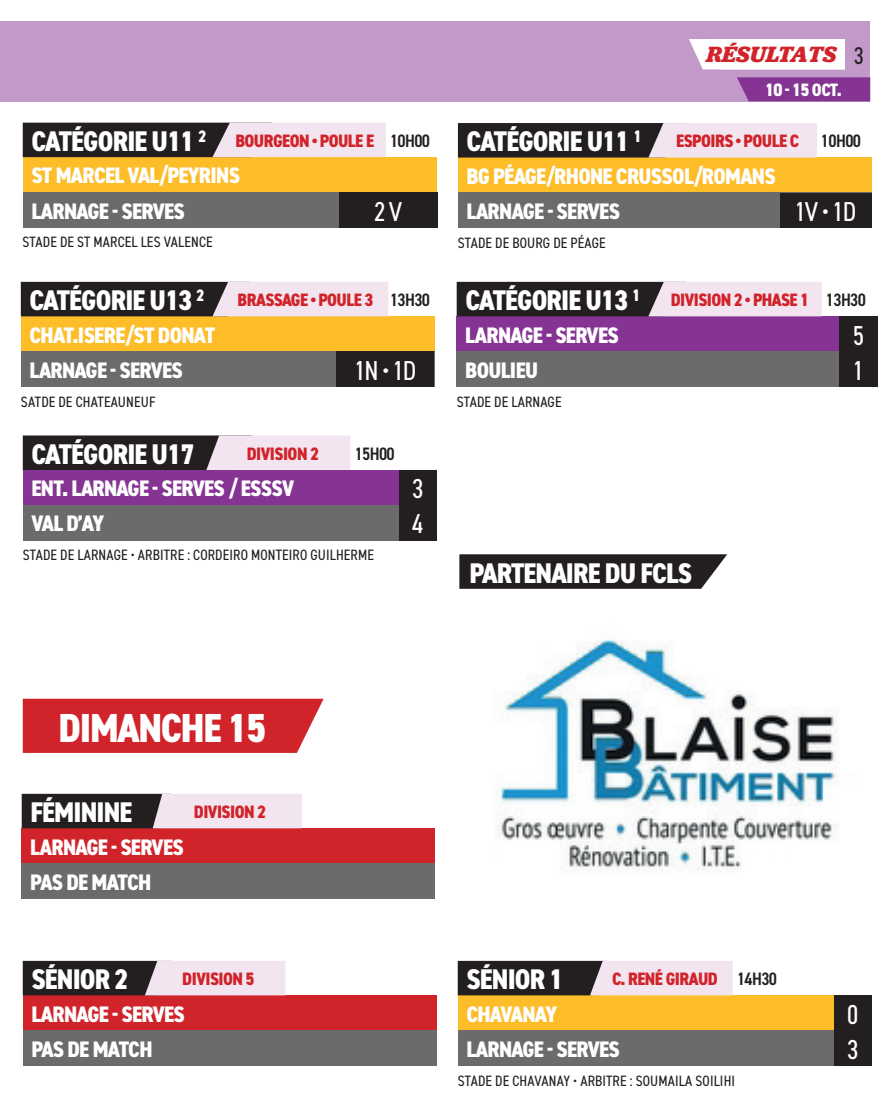
<style>
.page{position:relative;width:893px;height:1115px;background:#fff}
.page>*{position:absolute;margin:0;border:0;box-sizing:border-box;transform-origin:0 0}
.t1{font:800 condensed 40.65px "DIN2014";letter-spacing:-.03em;color:#fff}
.t2{font:800 condensed 28.5px "DIN2014";letter-spacing:-.03em;color:#fff}
.t3{font:condensed 27.45px "DIN2014";letter-spacing:-.035em;color:#fff}
.t4{font:italic 700 22.95px "Jubilat";color:#d1232a}
.t5{font:800 condensed 22.5px "DIN2014";letter-spacing:-.03em;color:#fff}
.t6{font:800 condensed 18px "DIN2014";letter-spacing:-.03em;color:#d1232a}
.t7{font:600 condensed 18px "DIN2014";letter-spacing:-.035em;color:#231f20}
.t8{font:800 condensed 18px "DIN2014";color:#fff}
.t9{font:condensed 15px "DIN2014";letter-spacing:.01em;color:#231f20}
.s1{font-family:"DIN2014";font-weight:400;font-style:normal;font-stretch:condensed;font-size:24.3px;color:#231f20}
</style>
<div class="page">
<img style="left:494px;top:640px;width:345px;height:232px">
<svg style="left:459px;top:554px;width:268px;height:35px;background:#302c2d"></svg>
<div style="left:0;top:21px;width:870px;height:80px;background:#c299c9"></div>
<svg style="left:23px;top:698px;width:301px;height:55px;background:#d33036"></svg>
<svg style="left:737px;top:77px;width:133px;height:24px;background:#883996"></svg>
<div style="left:23px;top:470px;width:413px;height:35px;background:#853494"></div>
<div style="left:23px;top:995px;width:413px;height:35px;background:#d1232a"></div>
<div style="left:23px;top:157px;width:413px;height:35px;background:#fdbd28"></div>
<div style="left:21px;top:316px;width:413px;height:35px;background:#fdbd28"></div>
<div style="left:457px;top:316px;width:413px;height:35px;background:#853494"></div>
<div style="left:22px;top:828px;width:413px;height:35px;background:#d1232a"></div>
<div style="left:458px;top:995px;width:413px;height:35px;background:#fdbd28"></div>
<div style="left:458px;top:157px;width:413px;height:36px;background:#fdbd28"></div>
<div style="left:23px;top:505px;width:413px;height:35px;background:#6c6b6c"></div>
<div style="left:23px;top:1030px;width:413px;height:35px;background:#6c6b6c"></div>
<div style="left:23px;top:192px;width:413px;height:35px;background:#6c6b6c"></div>
<div style="left:21px;top:351px;width:413px;height:35px;background:#6c6b6c"></div>
<div style="left:457px;top:351px;width:413px;height:35px;background:#6c6b6c"></div>
<div style="left:22px;top:863px;width:413px;height:35px;background:#6c6b6c"></div>
<div style="left:458px;top:1030px;width:413px;height:35px;background:#6c6b6c"></div>
<div style="left:458px;top:193px;width:413px;height:35px;background:#6c6b6c"></div>
<svg style="left:23px;top:435px;width:327px;height:35px;background:#7b7379"></svg>
<svg style="left:23px;top:960px;width:262px;height:35px;background:#8f868c"></svg>
<svg style="left:23px;top:123px;width:363px;height:34px;background:#80787d"></svg>
<svg style="left:21px;top:282px;width:367px;height:34px;background:#82797f"></svg>
<svg style="left:457px;top:282px;width:365px;height:34px;background:#81787e"></svg>
<svg style="left:22px;top:794px;width:280px;height:34px;background:#8d848a"></svg>
<svg style="left:458px;top:960px;width:275px;height:35px;background:#8d848a"></svg>
<svg style="left:458px;top:123px;width:359px;height:34px;background:#80777d"></svg>
<div style="left:834px;top:1030px;width:37px;height:35px;background:#231f20"></div>
<div style="left:834px;top:995px;width:37px;height:35px;background:#231f20"></div>
<div style="left:399px;top:505px;width:37px;height:35px;background:#231f20"></div>
<div style="left:399px;top:470px;width:37px;height:35px;background:#231f20"></div>
<div style="left:839px;top:351px;width:38px;height:35px;background:#231f20"></div>
<div style="left:839px;top:316px;width:38px;height:35px;background:#231f20"></div>
<div style="left:336px;top:351px;width:98px;height:35px;background:#231f20"></div>
<div style="left:780px;top:193px;width:91px;height:35px;background:#231f20"></div>
<div style="left:339px;top:192px;width:99px;height:35px;background:#231f20"></div>
<div style="left:689px;top:39px;width:156px;height:30px;background:#fff"></div>
<p class="t4" style="left:706px;top:39px;width:131px">RÉSULTATS</p>
<p class="t4" style="left:731px;top:39px;width:134px">AGENDA <span class="s1">3</span></p>
<p class="t8" style="left:765px;top:78px;width:78px">10 - 15 oct.</p>
<p class="t2" style="left:31px;top:122px;width:177px">CATÉGORIE U11 <sup>2</sup></p>
<p class="t6" style="left:235px;top:129px;width:140px">BOURGEON • POULE E</p>
<p class="t7" style="left:390px;top:129px;width:42px">10H00</p>
<p class="t2" style="left:467px;top:123px;width:177px">CATÉGORIE U11 <sup>1</sup></p>
<p class="t6" style="left:676px;top:129px;width:124px">ESPOIRS • POULE C</p>
<p class="t7" style="left:821px;top:129px;width:42px">10H00</p>
<p class="t5" style="left:31px;top:161px;width:210px">ST MARCEL VAL/PEYRINS</p>
<p class="t5" style="left:467px;top:161px;width:311px">BG PÉAGE/RHONE CRUSSOL/ROMANS</p>
<p class="t5" style="left:31px;top:196px;width:155px">LARNAGE - SERVES</p>
<p class="t9" style="left:23px;top:232px;width:192px">STADE DE ST MARCEL LES VALENCE</p>
<p class="t3" style="left:374px;top:193px;width:29px">2 V</p>
<p class="t3" style="left:795px;top:193px;width:63px">1V • 1D</p>
<p class="t5" style="left:467px;top:196px;width:155px">LARNAGE - SERVES</p>
<p class="t9" style="left:458px;top:232px;width:149px">STADE DE BOURG DE PÉAGE</p>
<p class="t2" style="left:29px;top:281px;width:177px">CATÉGORIE U13 <sup>2</sup></p>
<p class="t2" style="left:465px;top:281px;width:177px">CATÉGORIE U13 <sup>1</sup></p>
<p class="t6" style="left:238px;top:288px;width:137px">BRASSAGE • POULE 3</p>
<p class="t6" style="left:671px;top:288px;width:140px">DIVISION 2 • PHASE 1</p>
<p class="t7" style="left:390px;top:288px;width:42px">13H30</p>
<p class="t7" style="left:826px;top:288px;width:42px">13H30</p>
<p class="t5" style="left:29px;top:320px;width:187px">CHAT.ISERE/ST DONAT</p>
<p class="t5" style="left:465px;top:320px;width:155px">LARNAGE - SERVES</p>
<p class="t3" style="left:354px;top:352px;width:64px">1N • 1D</p>
<p class="t5" style="left:29px;top:355px;width:155px">LARNAGE - SERVES</p>
<p class="t5" style="left:465px;top:355px;width:74px">BOULIEU</p>
<p class="t9" style="left:21px;top:391px;width:136px">SATDE DE CHATEAUNEUF</p>
<p class="t9" style="left:457px;top:391px;width:106px">STADE DE LARNAGE</p>
<p class="t2" style="left:31px;top:435px;width:164px">CATÉGORIE U17</p>
<p class="t6" style="left:247px;top:441px;width:74px">DIVISION 2</p>
<p class="t5" style="left:31px;top:473px;width:264px">ENT. LARNAGE - SERVES / ESSSV</p>
<p class="t5" style="left:31px;top:509px;width:74px">VAL D’AY</p>
<p class="t7" style="left:355px;top:441px;width:42px">15H00</p>
<p class="t9" style="left:23px;top:545px;width:353px">STADE DE LARNAGE • ARBITRE : CORDEIRO MONTEIRO GUILHERME</p>
<p class="t3" style="left:412px;top:470px;width:13px">3</p>
<p class="t3" style="left:412px;top:505px;width:13px">4</p>
<p class="t2" style="left:469px;top:554px;width:224px">PARTENAIRE DU FCLS</p>
<h1 class="t1" style="left:58px;top:700px;width:210px">DIMANCHE 15</h1>
<p class="t2" style="left:30px;top:793px;width:104px">FÉMININE</p>
<p class="t5" style="left:30px;top:832px;width:155px">LARNAGE - SERVES</p>
<p class="t5" style="left:30px;top:867px;width:123px">PAS DE MATCH</p>
<p class="t6" style="left:194px;top:800px;width:74px">DIVISION 2</p>
<p class="t2" style="left:31px;top:960px;width:99px">SÉNIOR 2</p>
<p class="t6" style="left:182px;top:967px;width:74px">DIVISION 5</p>
<p class="t5" style="left:31px;top:999px;width:155px">LARNAGE - SERVES</p>
<p class="t5" style="left:31px;top:1034px;width:123px">PAS DE MATCH</p>
<p class="t2" style="left:466px;top:960px;width:99px">SÉNIOR 1</p>
<p class="t5" style="left:466px;top:999px;width:92px">CHAVANAY</p>
<p class="t6" style="left:612px;top:967px;width:107px">C. RENÉ GIRAUD</p>
<p class="t5" style="left:466px;top:1034px;width:155px">LARNAGE - SERVES</p>
<p class="t7" style="left:737px;top:967px;width:42px">14H30</p>
<p class="t9" style="left:458px;top:1070px;width:279px">STADE DE CHAVANAY • ARBITRE : SOUMAILA SOILIHI</p>
<p class="t3" style="left:853px;top:317px;width:13px">5</p>
<p class="t3" style="left:853px;top:352px;width:13px">1</p>
<p class="t3" style="left:847px;top:996px;width:13px">0</p>
<p class="t3" style="left:847px;top:1031px;width:13px">3</p>
</div>
